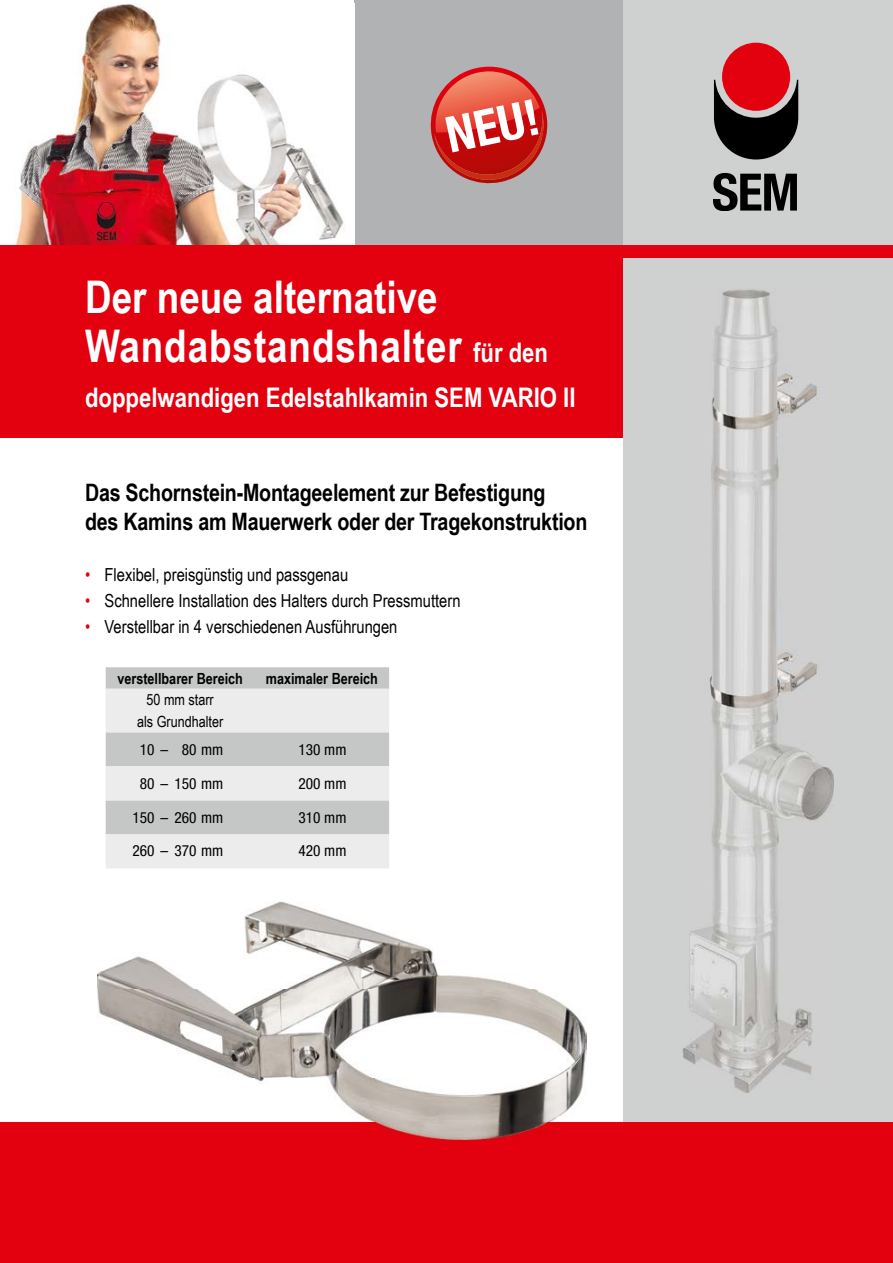
<style>
.page{position:relative;width:893px;height:1263px;background:#fff}
.page>*{position:absolute;margin:0;border:0;box-sizing:border-box;transform-origin:0 0}
.t1{font:700 condensed 49.95px "Helvetica Neue";color:#fff}
.t2{font:700 45px/49.2px "Arial Narrow";letter-spacing:.01em;color:#fff}
.t3{font:700 27px "Arial Narrow";color:#fff}
.t4{font:700 24px/28.8px "Arial Narrow";letter-spacing:-.01em;color:#000}
.t5{font:18px "Arial Narrow";color:#000}
.t6{font:condensed 15.45px "Helvetica Neue";color:#000}
.t7{font:700 15.45px "Arial Narrow";color:#000}
.t8{font:15.45px/22px "Arial Narrow";color:#000;text-align:center}
.s1{font-size:27px}
.s2{color:#e3000f}
</style>
<div class="page">
<div style="left:354px;top:0;width:270px;height:245px;background:#b1b2b3"></div>
<img style="left:15px;top:4px;width:329px;height:241px">
<div style="left:0;top:258px;width:624px;height:180px;background:#e3000f"></div>
<div style="left:624px;top:0;width:269px;height:1263px;background:#cfd0d0"></div>
<div style="left:0;top:245px;width:893px;height:13px;background:#e3000f"></div>
<div style="left:722px;top:43px;width:68px;height:68px;background:#e3000f;border-radius:50%"></div>
<svg style="left:714px;top:80px;width:84px;height:79px"></svg>
<svg style="left:713px;top:173px;width:84px;height:37px"></svg>
<svg style="left:430px;top:68px;width:118px;height:112px"></svg>
<div style="left:0;top:1123px;width:893px;height:140px;background:#e3000f"></div>
<svg style="left:106px;top:667px;width:283px;height:22px;fill:#c5c6c6"></svg>
<svg style="left:106px;top:689px;width:283px;height:179px;fill:#ececed"></svg>
<img style="left:97px;top:901px;width:489px;height:239px">
<img style="left:683px;top:289px;width:151px;height:804px">
<h1 class="t1" style="left:438px;top:95px;width:96px;rotate:-12deg">NEU!</h1>
<h2 class="t2" style="left:85px;top:270px;width:465px">Der neue alternative<br>Wandabstandshalter <span class="s1">für den</span></h2>
<h3 class="t3" style="left:85px;top:377px;width:492px">doppelwandigen Edelstahlkamin SEM VARIO II</h3>
<h3 class="t4" style="left:85px;top:477px;width:504px">Das Schornstein-Montageelement zur Befestigung<br>des Kamins am Mauerwerk oder der Tragekonstruktion</h3>
<p class="t5" style="left:85px;top:561px;width:265px"><span class="s2">•</span> Flexibel, preisgünstig und passgenau</p>
<p class="t5" style="left:85px;top:587px;width:377px"><span class="s2">•</span> Schnellere Installation des Halters durch Pressmuttern</p>
<p class="t5" style="left:85px;top:613px;width:314px"><span class="s2">•</span> Verstellbar in 4 verschiedenen Ausführungen</p>
<p class="t7" style="left:117px;top:666px;width:127px">verstellbarer Bereich</p>
<p class="t7" style="left:266px;top:666px;width:114px">maximaler Bereich</p>
<p class="t8" style="left:137px;top:688px;width:88px">50 mm starr als Grundhalter</p>
<p class="t6" style="left:140px;top:741px;width:85px">10 – 80 mm</p>
<p class="t6" style="left:298px;top:741px;width:50px">130 mm</p>
<p class="t6" style="left:140px;top:774px;width:85px">80 – 150 mm</p>
<p class="t6" style="left:298px;top:774px;width:50px">200 mm</p>
<p class="t6" style="left:132px;top:808px;width:92px">150 – 260 mm</p>
<p class="t6" style="left:298px;top:808px;width:50px">310 mm</p>
<p class="t6" style="left:132px;top:842px;width:92px">260 – 370 mm</p>
<p class="t6" style="left:298px;top:842px;width:50px">420 mm</p>
</div>
